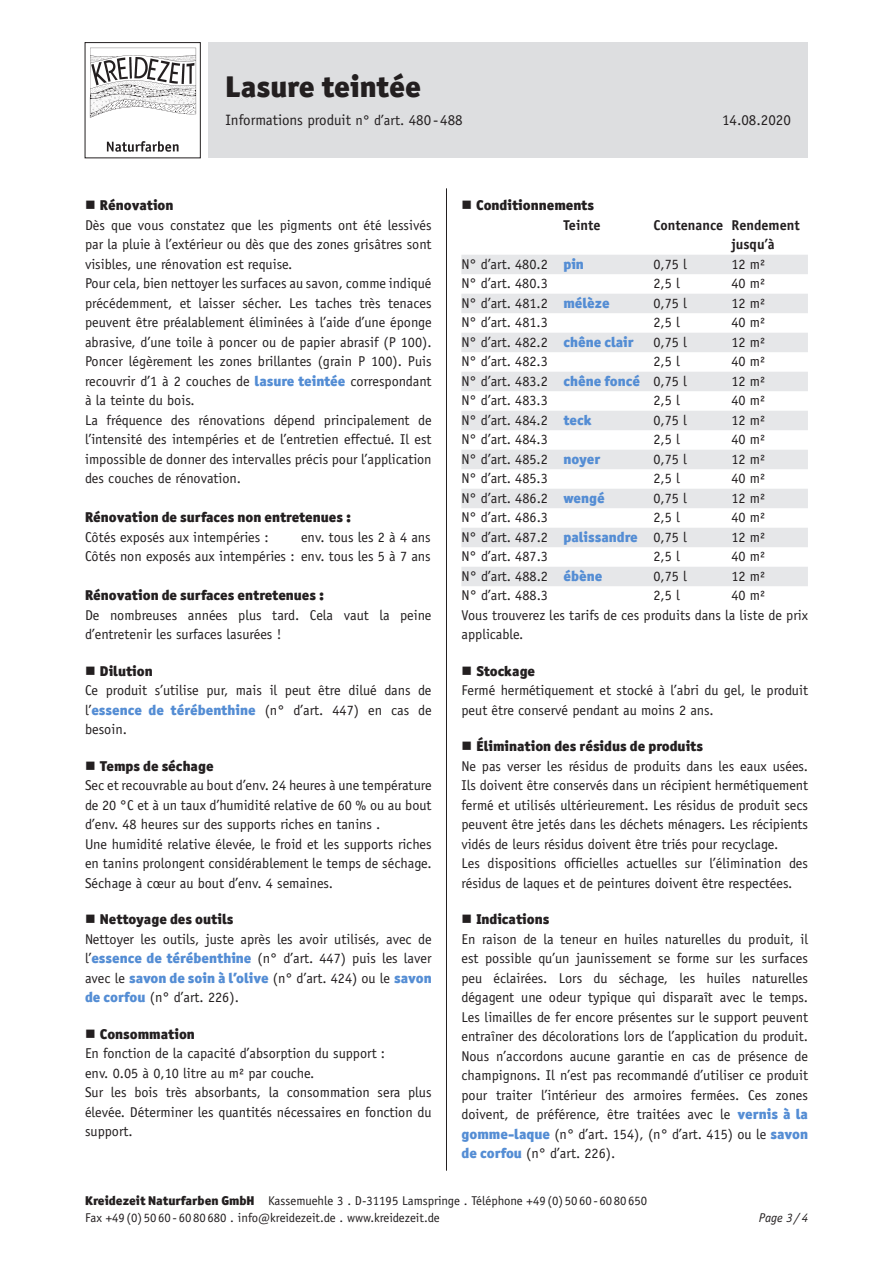
<style>
.page{position:relative;width:893px;height:1263px;background:#fff}
.page>*{position:absolute;margin:0;border:0;box-sizing:border-box;transform-origin:0 0}
.t1{font:900 30px "Officina San ITC";color:#231f20}
.t2{font:15px "Officina Sans Std";color:#231f20}
.t3{font:14.25px/19.5px "Officina Sans Std";color:#231f20}
.t4{font:900 14.25px "Officina San ITC";color:#231f20}
.t5{font:900 14.25px "Officina San ITC";color:#548dd4}
.t6{font:700 14.25px/19.5px "Officina Sans Std";color:#231f20}
.t7{font:12.75px/17.2px "Officina Sans Std";color:#231f20}
.t8{font:italic 12.75px "Officina Sans Std";color:#231f20}
.s1{font-size:14.25px}
.s2{font-family:"Officina San ITC";font-weight:900;color:#548dd4}
.s3{font-family:"Officina Sans Std";font-weight:400;color:#231f20}
.s4{font-family:"Officina San ITC";font-weight:900}
</style>
<div class="page">
<div style="left:208px;top:43px;width:600px;height:115px;background:#dddee0"></div>
<div style="left:85px;top:42px;width:116px;height:116px;border:1px solid #231f20"></div>
<hr style="left:446px;top:188px;width:1px;height:983px;background:#231f20">
<img style="left:89px;top:47px;width:108px;height:105px">
<div style="left:461px;top:255px;width:347px;height:19px;background:#e6e7e9"></div>
<div style="left:461px;top:294px;width:347px;height:19px;background:#e6e7e9"></div>
<div style="left:461px;top:333px;width:347px;height:19px;background:#e6e7e9"></div>
<div style="left:461px;top:372px;width:347px;height:19px;background:#e6e7e9"></div>
<div style="left:461px;top:411px;width:347px;height:19px;background:#e6e7e9"></div>
<div style="left:461px;top:450px;width:347px;height:19px;background:#e6e7e9"></div>
<div style="left:461px;top:489px;width:347px;height:19px;background:#e6e7e9"></div>
<div style="left:461px;top:528px;width:347px;height:19px;background:#e6e7e9"></div>
<div style="left:461px;top:567px;width:347px;height:19px;background:#e6e7e9"></div>
<h1 class="t1" style="left:225px;top:67px;width:197px">Lasure teintée</h1>
<p class="t2" style="left:225px;top:111px;width:239px">Informations produit <span class="s1">n° d’art.</span> 480- 488</p>
<p class="t2" style="left:722px;top:111px;width:70px">14.08.2020</p>
<p class="t4" style="left:100px;top:196px;width:75px">Rénovation</p>
<p class="t3" style="left:85px;top:215px;width:348px">Dès que vous constatez que les pigments ont été lessivés par la pluie à l’extérieur ou dès que des zones grisâtres sont visibles, une rénovation est requise.<br>Pour cela, bien nettoyer les surfaces au savon, comme indiqué précédemment, et laisser sécher. Les taches très tenaces peuvent être préalablement éliminées à l’aide d’une éponge abrasive, d’une toile à poncer ou de papier abrasif (P 100).<br>Poncer légèrement les zones brillantes (grain P 100). Puis recouvrir d’1 à 2 couches de <span class="s2">lasure teintée</span> correspondant à la teinte du bois.<br>La fréquence des rénovations dépend principalement de l’intensité des intempéries et de l’entretien effectué. Il est impossible de donner des intervalles précis pour l’application des couches de rénovation.</p>
<p class="t4" style="left:85px;top:508px;width:268px">Rénovation de surfaces non entretenues :</p>
<p class="t3" style="left:85px;top:527px;width:185px">Côtés exposés aux intempéries :</p>
<p class="t3" style="left:85px;top:527px;width:347px;text-align:right">env. tous les 2 à 4 ans<br>Côtés non exposés aux intempéries : env. tous les 5 à 7 ans</p>
<p class="t4" style="left:85px;top:586px;width:241px">Rénovation de surfaces entretenues :</p>
<p class="t3" style="left:85px;top:605px;width:348px">De nombreuses années plus tard. Cela vaut la peine d’entretenir les surfaces lasurées !</p>
<p class="t4" style="left:100px;top:661px;width:54px">Dilution</p>
<p class="t3" style="left:85px;top:680px;width:348px;text-align:justify">Ce produit s’utilise pur, mais il peut être dilué dans de l’<span class="s2">essence de térébenthine</span> (n° d’art. 447) en cas de besoin.</p>
<p class="t4" style="left:100px;top:756px;width:115px">Temps de séchage</p>
<p class="t3" style="left:85px;top:775px;width:348px">Sec et recouvrable au bout d’env. 24 heures à une température de 20 °C et à un taux d’humidité relative de 60 % ou au bout d’env. 48 heures sur des supports riches en tanins .<br>Une humidité relative élevée, le froid et les supports riches en tanins prolongent considérablement le temps de séchage.<br>Séchage à cœur au bout d’env. 4 semaines.</p>
<p class="t4" style="left:100px;top:910px;width:135px">Nettoyage des outils</p>
<p class="t3" style="left:85px;top:929px;width:348px">Nettoyer les outils, juste après les avoir utilisés, avec de l’<span class="s2">essence de térébenthine</span> (n° d’art. 447) puis les laver</p>
<p class="t5" style="left:85px;top:968px;width:348px"><span class="s3">avec le</span> savon de soin à l’olive <span class="s3">(n° d’art. 424) ou le</span> savon</p>
<p class="t3" style="left:85px;top:987px;width:155px"><span class="s2">de corfou</span> (n° d’art. 226).</p>
<p class="t4" style="left:100px;top:1024px;width:96px">Consommation</p>
<p class="t3" style="left:85px;top:1043px;width:348px">En fonction de la capacité d’absorption du support :<br>env. 0.05 à 0,10 litre au m² par couche.<br>Sur les bois très absorbants, la consommation sera plus élevée. Déterminer les quantités nécessaires en fonction du support.</p>
<p class="t4" style="left:476px;top:196px;width:119px">Conditionnements</p>
<p class="t6" style="left:563px;top:215px;width:39px">Teinte</p>
<p class="t6" style="left:731px;top:215px;width:70px;text-indent:-78px">Contenance Rendement jusqu’à</p>
<p class="t3" style="left:461px;top:254px;width:124px">N° d’art. 480.2 <span class="s2">pin</span></p>
<p class="t3" style="left:653px;top:254px;width:35px">0,75 l</p>
<p class="t3" style="left:731px;top:254px;width:35px">12 m²</p>
<p class="t3" style="left:461px;top:274px;width:88px">N° d’art. 480.3</p>
<p class="t3" style="left:653px;top:274px;width:28px">2,5 l</p>
<p class="t3" style="left:731px;top:274px;width:35px">40 m²</p>
<p class="t3" style="left:461px;top:293px;width:150px">N° d’art. 481.2 <span class="s2">mélèze</span></p>
<p class="t3" style="left:653px;top:293px;width:35px">0,75 l</p>
<p class="t3" style="left:731px;top:293px;width:35px">12 m²</p>
<p class="t3" style="left:461px;top:313px;width:88px">N° d’art. 481.3</p>
<p class="t3" style="left:653px;top:313px;width:28px">2,5 l</p>
<p class="t3" style="left:731px;top:313px;width:35px">40 m²</p>
<p class="t3" style="left:461px;top:332px;width:174px">N° d’art. 482.2 <span class="s2">chêne clair</span></p>
<p class="t3" style="left:653px;top:332px;width:35px">0,75 l</p>
<p class="t3" style="left:731px;top:332px;width:35px">12 m²</p>
<p class="t3" style="left:461px;top:352px;width:88px">N° d’art. 482.3</p>
<p class="t3" style="left:653px;top:352px;width:28px">2,5 l</p>
<p class="t3" style="left:731px;top:352px;width:35px">40 m²</p>
<p class="t3" style="left:461px;top:371px;width:227px">N° d’art. 483.2 <span class="s2">chêne foncé</span> 0,75 l</p>
<p class="t3" style="left:731px;top:371px;width:35px">12 m²</p>
<p class="t3" style="left:461px;top:391px;width:88px">N° d’art. 483.3</p>
<p class="t3" style="left:653px;top:391px;width:28px">2,5 l</p>
<p class="t3" style="left:731px;top:391px;width:35px">40 m²</p>
<p class="t3" style="left:461px;top:410px;width:132px">N° d’art. 484.2 <span class="s2">teck</span></p>
<p class="t3" style="left:653px;top:410px;width:35px">0,75 l</p>
<p class="t3" style="left:731px;top:410px;width:35px">12 m²</p>
<p class="t3" style="left:461px;top:430px;width:88px">N° d’art. 484.3</p>
<p class="t3" style="left:653px;top:430px;width:28px">2,5 l</p>
<p class="t3" style="left:731px;top:430px;width:35px">40 m²</p>
<p class="t3" style="left:461px;top:449px;width:140px">N° d’art. 485.2 <span class="s2">noyer</span></p>
<p class="t3" style="left:653px;top:449px;width:35px">0,75 l</p>
<p class="t3" style="left:731px;top:449px;width:35px">12 m²</p>
<p class="t3" style="left:461px;top:469px;width:88px">N° d’art. 485.3</p>
<p class="t3" style="left:653px;top:469px;width:28px">2,5 l</p>
<p class="t3" style="left:731px;top:469px;width:35px">40 m²</p>
<p class="t3" style="left:461px;top:488px;width:145px">N° d’art. 486.2 <span class="s2">wengé</span></p>
<p class="t3" style="left:653px;top:488px;width:35px">0,75 l</p>
<p class="t3" style="left:731px;top:488px;width:35px">12 m²</p>
<p class="t3" style="left:461px;top:507px;width:88px">N° d’art. 486.3</p>
<p class="t3" style="left:653px;top:507px;width:28px">2,5 l</p>
<p class="t3" style="left:731px;top:507px;width:35px">40 m²</p>
<p class="t3" style="left:461px;top:527px;width:227px">N° d’art. 487.2 <span class="s2">palissandre</span> 0,75 l</p>
<p class="t3" style="left:731px;top:527px;width:35px">12 m²</p>
<p class="t3" style="left:461px;top:546px;width:88px">N° d’art. 487.3</p>
<p class="t3" style="left:653px;top:546px;width:28px">2,5 l</p>
<p class="t3" style="left:731px;top:546px;width:35px">40 m²</p>
<p class="t3" style="left:461px;top:566px;width:142px">N° d’art. 488.2 <span class="s2">ébène</span></p>
<p class="t3" style="left:653px;top:566px;width:35px">0,75 l</p>
<p class="t3" style="left:731px;top:566px;width:35px">12 m²</p>
<p class="t3" style="left:461px;top:585px;width:88px">N° d’art. 488.3</p>
<p class="t3" style="left:653px;top:585px;width:28px">2,5 l</p>
<p class="t3" style="left:461px;top:585px;width:348px;text-indent:270px">40 m²<br>Vous trouverez les tarifs de ces produits dans la liste de prix applicable.</p>
<p class="t4" style="left:476px;top:661px;width:60px">Stockage</p>
<p class="t3" style="left:461px;top:680px;width:348px">Fermé hermétiquement et stocké à l’abri du gel, le produit peut être conservé pendant au moins 2 ans.</p>
<p class="t4" style="left:476px;top:737px;width:228px">Élimination des résidus de produits</p>
<p class="t3" style="left:461px;top:756px;width:348px">Ne pas verser les résidus de produits dans les eaux usées.<br>Ils doivent être conservés dans un récipient hermétiquement fermé et utilisés ultérieurement. Les résidus de produit secs peuvent être jetés dans les déchets ménagers. Les récipients vidés de leurs résidus doivent être triés pour recyclage.<br>Les dispositions officielles actuelles sur l’élimination des résidus de laques et de peintures doivent être respectées.</p>
<p class="t4" style="left:476px;top:910px;width:75px">Indications</p>
<p class="t3" style="left:461px;top:929px;width:348px;text-align:justify">En raison de la teneur en huiles naturelles du produit, il est possible qu’un jaunissement se forme sur les surfaces peu éclairées. Lors du séchage, les huiles naturelles dégagent une odeur typique qui disparaît avec le temps.<br>Les limailles de fer encore présentes sur le support peuvent entraîner des décolorations lors de l’application du produit.<br>Nous n’accordons aucune garantie en cas de présence de champignons. Il n’est pas recommandé d’utiliser ce produit pour traiter l’intérieur des armoires fermées. Ces zones doivent, de préférence, être traitées avec le <span class="s2">vernis à la gomme-laque</span> (n° d’art. 154), (n° d’art. 415) ou le <span class="s2">savon de corfou</span> (n° d’art. 226).</p>
<p class="t7" style="left:85px;top:1192px;width:564px"><span class="s4">Kreidezeit Naturfarben GmbH</span> Kassemuehle 3 . D-31195 Lamspringe . Téléphone +49 (0) 5060- 60 80 650<br>Fax +49(0) 5060-6080 680 . info@kreidezeit.de . www.kreidezeit.de</p>
<p class="t8" style="left:759px;top:1210px;width:51px">Page 3 / 4</p>
</div>
